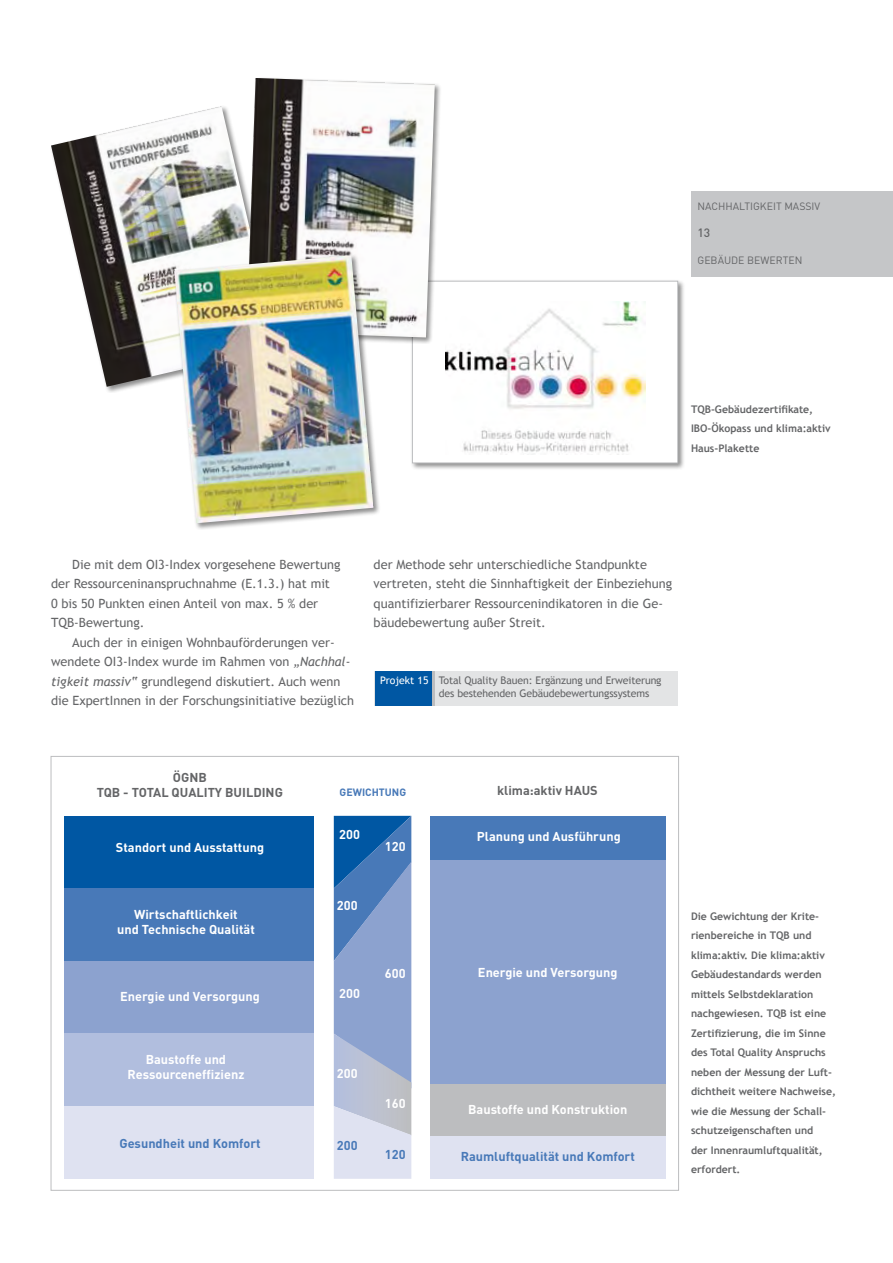
<style>
.page{position:relative;width:893px;height:1263px;background:#fff}
.page>*{position:absolute;margin:0;border:0;box-sizing:border-box;transform-origin:0 0}
.t1{font:12.75px/19.5px "Trebuchet MS";color:#646567}
.t2{font:700 12.75px/15px "DIN";color:#fff;text-align:center}
.t3{font:700 12.75px "DIN";color:#4879b8}
.t4{font:700 12.75px/15px "DIN";color:#646567;text-align:center}
.t5{font:500 12px "DIN";color:#646567}
.t6{font:700 10.5px/19.5px "Trebuchet MS";color:#646567}
.t7{font:10.5px/13.5px "Trebuchet MS";letter-spacing:-.01em;color:#646567}
.t8{font:10.5px "DIN";color:#646567}
.t9{font:700 10.5px "DIN";color:#4879b8}
.s1{font-style:italic}
.s2{color:#fff}
</style>
<div class="page">
<div style="left:691px;top:191px;width:202px;height:85px;background:#c5c6c8"></div>
<div style="left:410px;top:279px;width:276px;height:192px;background:#000;opacity:.45"></div>
<div style="left:412px;top:281px;width:266px;height:182px;background:#fff"></div>
<img style="left:446px;top:302px;width:199px;height:153px">
<div style="left:412px;top:281px;width:266px;height:182px;border:1px solid #bcbdbf"></div>
<div style="left:49px;top:104px;width:235px;height:289px;background:#000;opacity:.45"></div>
<img style="left:51px;top:106px;width:194px;height:281px">
<div style="left:245px;top:76px;width:197px;height:268px;background:#000;opacity:.45"></div>
<img style="left:247px;top:78px;width:188px;height:259px">
<div style="left:173px;top:253px;width:208px;height:277px;background:#000;opacity:.45"></div>
<img style="left:174px;top:255px;width:199px;height:268px">
<div style="left:65px;top:816px;width:249px;height:72px;background:#0057a3"></div>
<div style="left:65px;top:888px;width:249px;height:73px;background:#4879b8"></div>
<div style="left:65px;top:961px;width:249px;height:72px;background:#8ca2cf"></div>
<div style="left:65px;top:1033px;width:249px;height:73px;background:#b1bede"></div>
<div style="left:65px;top:1106px;width:249px;height:73px;background:#dfe2f1"></div>
<svg style="left:334px;top:816px;width:77px;height:363px;background:#88a3cc"></svg>
<div style="left:430px;top:816px;width:235px;height:44px;background:#4879b8"></div>
<div style="left:430px;top:860px;width:235px;height:230px;background:#8ca2cf"></div>
<div style="left:430px;top:1085px;width:235px;height:51px;background:#bcbdbf"></div>
<div style="left:430px;top:1136px;width:235px;height:43px;background:#dfe2f1"></div>
<div style="left:375px;top:671px;width:303px;height:34px;background:#e3e4e5"></div>
<div style="left:375px;top:671px;width:60px;height:34px;background:#0057a3"></div>
<hr style="left:433px;top:671px;width:2px;height:34px;background:#bcbdbf">
<p class="t8" style="left:697px;top:199px;width:124px">NACHHALTIGKEIT MASSIV</p>
<p class="t5" style="left:697px;top:225px;width:14px">13</p>
<p class="t8" style="left:697px;top:253px;width:106px">GEBÄU DE BEWERTEN</p>
<p class="t6" style="left:691px;top:399px;width:141px">TQB-Gebäudezertifikate,<br>IBO-Ökopass und klima:aktiv<br>Haus-Plakette</p>
<p class="t1" style="left:51px;top:555px;width:291px;text-indent:21px">Die mit dem OI3-Index vorgesehene Bewertung der Ressourceninanspruchnahme (E.1.3.) hat mit<br>0 bis 50 Punkten einen Anteil von max. 5 % der TQB-Bewertung.</p>
<p class="t1" style="left:51px;top:633px;width:305px;text-indent:21px">Auch der in einigen Wohnbauförderungen ver&shy;wendete OI3-Index wurde im Rahmen von <span class="s1">„Nachhal&shy;tigkeit massiv“</span> grundlegend diskutiert. Auch wenn die ExpertInnen in der Forschungsinitiative bezüglich</p>
<p class="t1" style="left:374px;top:555px;width:300px">der Methode sehr unterschiedliche Standpunkte vertreten, steht die Sinnhaftigkeit der Einbeziehung quantifizierbarer Ressourcenindikatoren in die Ge&shy;bäudebewertung außer Streit.</p>
<p class="t7" style="left:439px;top:673px;width:224px;text-indent:-58px"><span class="s2">Projekt 15</span> Total Quality Bauen: Ergänzung und Erweiterung des bestehenden Gebäudebewertungssystems</p>
<p class="t4" style="left:97px;top:769px;width:188px">ögnb<br>tqb - Total Quality Building</p>
<p class="t2" style="left:116px;top:839px;width:150px">Standort und Ausstattung</p>
<p class="t2" style="left:117px;top:906px;width:139px">Wirtschaftlichkeit<br>und Technische Qualität</p>
<p class="t2" style="left:120px;top:988px;width:141px">Energie und Versorgung</p>
<p class="t2" style="left:127px;top:1052px;width:119px">Baustoffe und<br>Ressourceneffizienz</p>
<p class="t3" style="left:119px;top:1135px;width:143px">Gesundheit und Komfort</p>
<p class="t9" style="left:340px;top:785px;width:68px">Gewichtung</p>
<p class="t4" style="left:497px;top:783px;width:102px">klima:aktiv haus</p>
<p class="t2" style="left:339px;top:826px;width:22px">200</p>
<p class="t2" style="left:477px;top:828px;width:145px">Planung und Ausführung</p>
<p class="t2" style="left:385px;top:838px;width:22px">120</p>
<p class="t2" style="left:337px;top:897px;width:22px">200</p>
<p class="t2" style="left:339px;top:985px;width:22px">200</p>
<p class="t2" style="left:385px;top:965px;width:22px">600</p>
<p class="t2" style="left:337px;top:1065px;width:22px">200</p>
<p class="t3" style="left:337px;top:1137px;width:22px">200</p>
<p class="t2" style="left:385px;top:1095px;width:22px">160</p>
<p class="t3" style="left:385px;top:1146px;width:22px">120</p>
<p class="t2" style="left:478px;top:964px;width:141px">Energie und Versorgung</p>
<p class="t2" style="left:468px;top:1102px;width:161px">Baustoffe und Konstruktion</p>
<p class="t3" style="left:461px;top:1148px;width:176px">Raumluftqualität und Komfort</p>
<p class="t6" style="left:691px;top:906px;width:146px">Die Gewichtung der Krite&shy;rienbereiche in TQB und klima:aktiv. Die klima:aktiv<br>Gebäudestandards werden mittels Selbstdeklaration nachgewiesen. TQB ist eine<br>Zertifizierung, die im Sinne des Total Quality Anspruchs neben der Messung der Luft&shy;dichtheit weitere Nachweise, wie die Messung der Schall&shy;schutzeigenschaften und<br>der Innenraumluftqualität, erfordert.</p>
</div>
